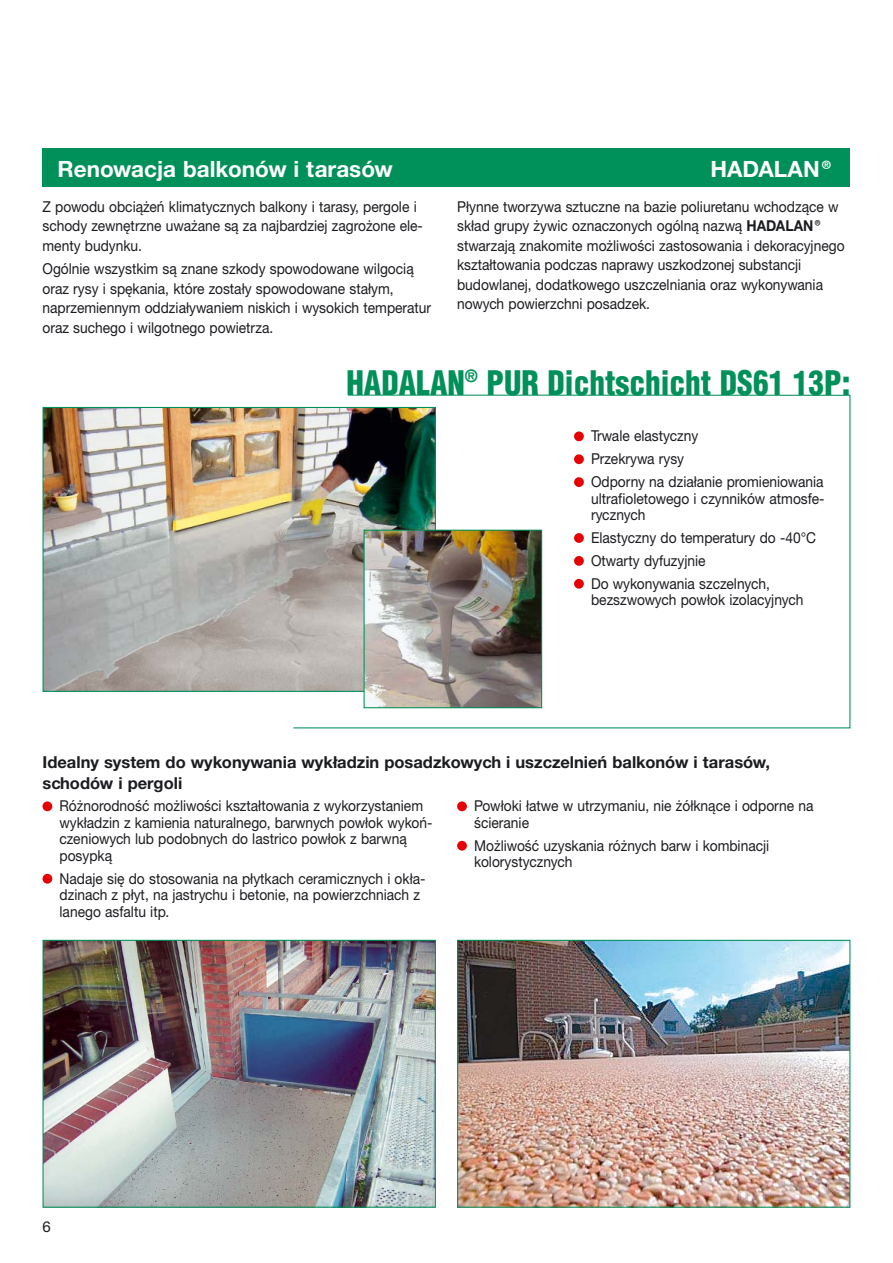
<style>
.page{position:relative;width:893px;height:1263px;background:#fff}
.page>*{position:absolute;margin:0;border:0;box-sizing:border-box;transform-origin:0 0}
.t1{font:900 33px "Helvetica Condensed CE";color:#009059;scale:.95 1}
.t2{font:700 22.5px "Helvetica Neue CE";color:#fff}
.t3{font:700 16.5px/21px "Helvetica Neue CE";color:#1b1c20}
.t4{font:15px/19.5px "Helvetica Neue CE";color:#1b1c20;scale:.92 1}
.t5{font:15px "Helvetica Neue CE";color:#1b1c20}
.s1{font-weight:700}
</style>
<div class="page">
<img style="left:42px;top:394px;width:809px;height:814px">
<img style="left:45px;top:409px;width:389px;height:281px">
<img style="left:366px;top:532px;width:174px;height:174px">
<div style="left:364px;top:530px;width:178px;height:178px;border:1px solid #009059"></div>
<div style="left:43px;top:149px;width:807px;height:38px;background:#009059"></div>
<div style="left:43px;top:801px;width:9px;height:10px;background:#e60004;border-radius:50%"></div>
<div style="left:43px;top:874px;width:9px;height:10px;background:#e60004;border-radius:50%"></div>
<div style="left:457px;top:801px;width:10px;height:10px;background:#e60004;border-radius:50%"></div>
<div style="left:457px;top:841px;width:10px;height:10px;background:#e60004;border-radius:50%"></div>
<div style="left:574px;top:431px;width:10px;height:10px;background:#e60004;border-radius:50%"></div>
<div style="left:574px;top:454px;width:10px;height:10px;background:#e60004;border-radius:50%"></div>
<div style="left:574px;top:477px;width:10px;height:10px;background:#e60004;border-radius:50%"></div>
<div style="left:574px;top:533px;width:10px;height:10px;background:#e60004;border-radius:50%"></div>
<div style="left:574px;top:556px;width:10px;height:10px;background:#e60004;border-radius:50%"></div>
<div style="left:574px;top:579px;width:10px;height:10px;background:#e60004;border-radius:50%"></div>
<h2 class="t2" style="left:58px;top:160px;width:337px">Renowacja balkonów i tarasów</h2>
<h2 class="t2" style="left:711px;top:160px;width:126px">HADALAN®</h2>
<p class="t4" style="left:43px;top:198px;width:415px">Z powodu obciążeń klimatycznych balkony i tarasy, pergole i schody zewnętrzne uważane są za najbardziej zagrożone ele&shy;menty budynku.</p>
<p class="t4" style="left:43px;top:260px;width:424px">Ogólnie wszystkim są znane szkody spowodowane wilgocią oraz rysy i spękania, które zostały spowodowane stałym, naprzemiennym oddziaływaniem niskich i wysokich temperatur oraz suchego i wilgotnego powietrza.</p>
<p class="t4" style="left:457px;top:198px;width:423px">Płynne tworzywa sztuczne na bazie poliuretanu wchodzące w skład grupy żywic oznaczonych ogólną nazwą <span class="s1">HADALAN® </span>stwarzają znakomite możliwości zastosowania i dekoracyjnego kształtowania podczas naprawy uszkodzonej substancji budowlanej, dodatkowego uszczelniania oraz wykonywania nowych powierzchni posadzek.</p>
<h1 class="t1" style="left:346px;top:369px;width:532px">HADALAN<sup>®</sup> PUR Dichtschicht DS61 13P:</h1>
<p class="t4" style="left:591px;top:426px;width:254px;line-height:23px">Trwale elastyczny<br>Przekrywa rysy<br>Odporny na działanie promieniowania</p>
<p class="t4" style="left:591px;top:491px;width:255px;line-height:16.5px">ultrafioletowego i czynników atmosfe&shy;rycznych</p>
<p class="t4" style="left:591px;top:527px;width:246px;line-height:23px">Elastyczny do temperatury do -40°C<br>Otwarty dyfuzyjnie<br>Do wykonywania szczelnych,</p>
<p class="t4" style="left:591px;top:591px;width:232px">bezszwowych powłok izolacyjnych</p>
<p class="t3" style="left:43px;top:753px;width:729px">Idealny system do wykonywania wykładzin posadzkowych i uszczelnień balkonów i tarasów, schodów i pergoli</p>
<p class="t4" style="left:60px;top:799px;width:407px;line-height:16.5px">Różnorodność możliwości kształtowania z wykorzystaniem wykładzin z kamienia naturalnego, barwnych powłok wykoń&shy;czeniowych lub podobnych do lastrico powłok z barwną posypką</p>
<p class="t4" style="left:60px;top:871px;width:399px;line-height:16.5px">Nadaje się do stosowania na płytkach ceramicznych i okła&shy;dzinach z płyt, na jastrychu i betonie, na powierzchniach z lanego asfaltu itp.</p>
<p class="t4" style="left:474px;top:799px;width:370px;line-height:16.5px">Powłoki łatwe w utrzymaniu, nie żółknące i odporne na ścieranie</p>
<p class="t4" style="left:474px;top:838px;width:322px;line-height:16.5px">Możliwość uzyskania różnych barw i kombinacji kolorystycznych</p>
<p class="t5" style="left:43px;top:1221px;width:10px">6</p>
</div>
